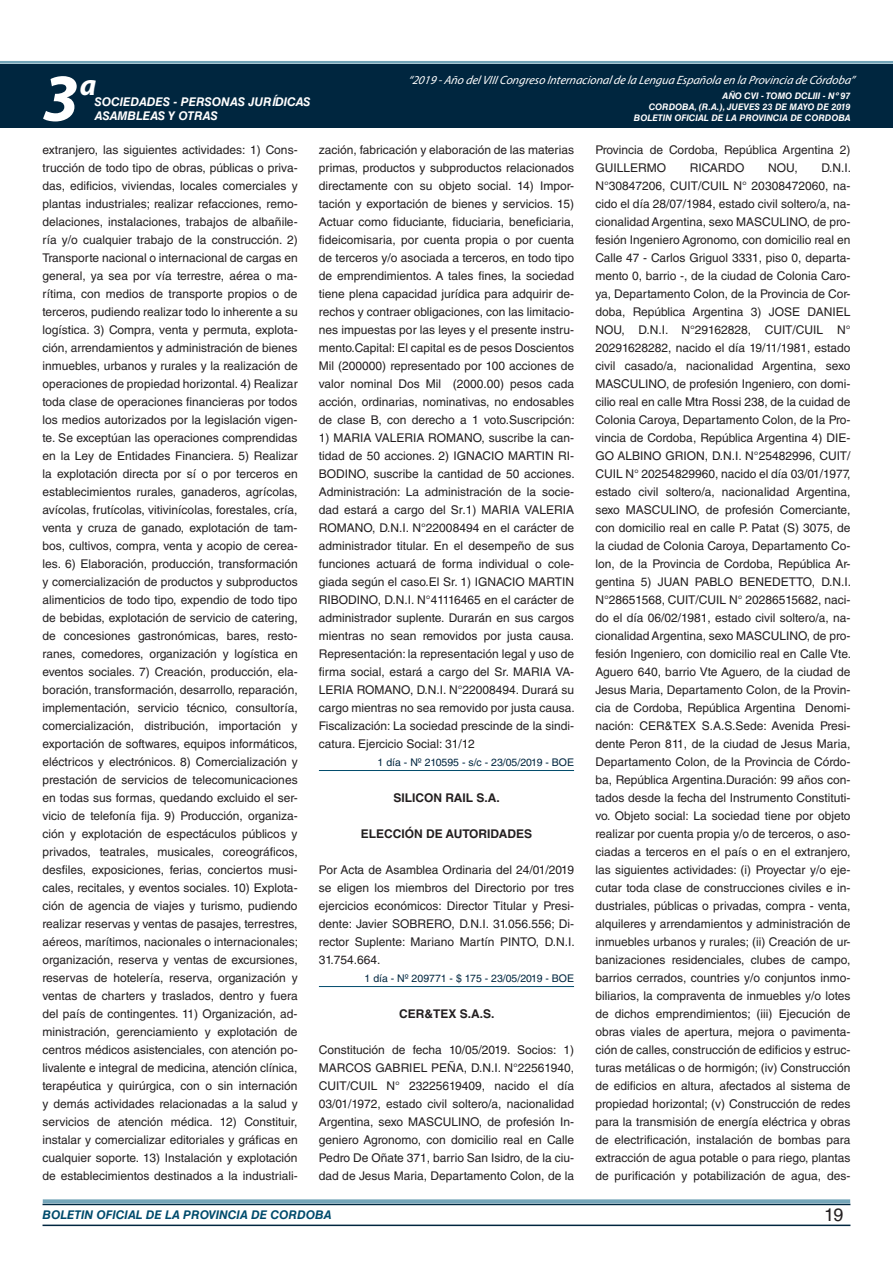
<style>
.page{position:relative;width:893px;height:1263px;background:#fff}
.page>*{position:absolute;margin:0;border:0;box-sizing:border-box;transform-origin:0 0}
.t1{font:italic 700 67.5px "Myriad Pro";color:#fff}
.t2{font:italic 700 30px "Myriad Pro";color:#fff}
.t3{font:18px "Helvetica LT Std";color:#231f20}
.t4{font:12px/18px "Helvetica LT Std";color:#231f20;text-align:justify}
.t5{font:italic 12px "Myriad Pro";color:#fff}
.t6{font:700 12px "Helvetica LT Std";color:#231f20}
.t7{font:italic 700 12px "Helvetica LT Std";color:#fff}
.t8{font:italic 700 12px "Helvetica LT Std";color:#004b6c}
.t9{font:10.5px "Helvetica LT Std";color:#00263f}
.t10{font:italic 700 9px/10.8px "Helvetica LT Std";color:#fff;text-align:right}
</style>
<div class="page">
<div style="left:0;top:61px;width:893px;height:6px;background:#fff;opacity:.75"></div>
<div style="left:0;top:64px;width:893px;height:64px;background:#00263f"></div>
<hr style="left:43px;top:1224px;width:807px;height:2px;background:#00263f">
<div style="left:42px;top:1198px;width:809px;height:8px;background:#fff;opacity:.75"></div>
<hr style="left:319px;top:770px;width:255px;height:1px;background:#004b6c">
<hr style="left:319px;top:986px;width:255px;height:1px;background:#004b6c">
<h2 class="t2" style="left:80px;top:66px;width:18px">a</h2>
<p class="t5" style="left:408px;top:72px;width:448px">“2019 -Año delVIIICongreso Internacionalde la Lengua Esp añola en la Provincia de Córdoba”</p>
<h1 class="t1" style="left:43px;top:54px;width:38px">3</h1>
<p class="t10" style="left:634px;top:91px;width:218px">AÑO CVI - TOMO DCLIII - Nº 97<br>CORDOBA, (R.A.), JUEVES 23 DE MAYO DE 2019<br>BOLETIN OFICIAL DE LA PROVINCIA DE CORDOBA</p>
<p class="t7" style="left:95px;top:94px;width:217px">SOCIEDADES - PERSONAS JURÍDICAS</p>
<p class="t7" style="left:95px;top:109px;width:125px">ASAMBLEAS Y OTRAS</p>
<p class="t4" style="left:43px;top:141px;width:257px">extranjero, las siguientes actividades: 1) Cons&shy;trucción de todo tipo de obras, públicas o priva&shy;das, edificios, viviendas, locales comerciales y plantas industriales; realizar refacciones, remo&shy;delaciones, instalaciones, trabajos de albañile&shy;ría y/o cualquier trabajo de la construcción. 2)<br>Transporte nacional o internacional de cargas en general, ya sea por vía terrestre, aérea o ma&shy;rítima, con medios de transporte propios o de terceros, pudiendo realizar todo lo inherente a su logística. 3) Compra, venta y permuta, explota&shy;ción, arrendamientos y administración de bienes inmuebles, urbanos y rurales y la realización de operaciones de propiedad horizontal. 4) Realizar toda clase de operaciones financieras por todos los medios autorizados por la legislación vigen&shy;te. Se exceptúan las operaciones comprendidas en la Ley de Entidades Financiera. 5) Realizar la explotación directa por sí o por terceros en establecimientos rurales, ganaderos, agrícolas, avícolas, frutícolas, vitivinícolas, forestales, cría, venta y cruza de ganado, explotación de tam&shy;bos, cultivos, compra, venta y acopio de cerea&shy;les. 6) Elaboración, producción, transformación y comercialización de productos y subproductos alimenticios de todo tipo, expendio de todo tipo de bebidas, explotación de servicio de catering, de concesiones gastronómicas, bares, resto&shy;ranes, comedores, organización y logística en eventos sociales. 7) Creación, producción, ela&shy;boración, transformación, desarrollo, reparación, implementación, servicio técnico, consultoría, comercialización, distribución, importación y exportación de softwares, equipos informáticos, eléctricos y electrónicos. 8) Comercialización y prestación de servicios de telecomunicaciones en todas sus formas, quedando excluido el ser&shy;vicio de telefonía fija. 9) Producción, organiza&shy;ción y explotación de espectáculos públicos y privados, teatrales, musicales, coreográficos, desfiles, exposiciones, ferias, conciertos musi&shy;cales, recitales, y eventos sociales. 10) Explota&shy;ción de agencia de viajes y turismo, pudiendo realizar reservas y ventas de pasajes, terrestres, aéreos, marítimos, nacionales o internacionales; organización, reserva y ventas de excursiones, reservas de hotelería, reserva, organización y ventas de charters y traslados, dentro y fuera del país de contingentes. 11) Organización, ad&shy;ministración, gerenciamiento y explotación de centros médicos asistenciales, con atención po&shy;livalente e integral de medicina, atención clínica, terapéutica y quirúrgica, con o sin internación y demás actividades relacionadas a la salud y servicios de atención médica. 12) Constituir, instalar y comercializar editoriales y gráficas en cualquier soporte. 13) Instalación y explotación de establecimientos destinados a la industriali-</p>
<p class="t4" style="left:319px;top:141px;width:257px">zación, fabricación y elaboración de las materias primas, productos y subproductos relacionados directamente con su objeto social. 14) Impor&shy;tación y exportación de bienes y servicios. 15)<br>Actuar como fiduciante, fiduciaria, beneficiaria, fideicomisaria, por cuenta propia o por cuenta de terceros y/o asociada a terceros, en todo tipo de emprendimientos. A tales fines, la sociedad tiene plena capacidad jurídica para adquirir de&shy;rechos y contraer obligaciones, con las limitacio&shy;nes impuestas por las leyes y el presente instru&shy;mento.Capital: El capital es de pesos Doscientos Mil (200000) representado por 100 acciones de valor nominal Dos Mil (2000.00) pesos cada acción, ordinarias, nominativas, no endosables de clase B, con derecho a 1 voto.Suscripción:</p>
<p class="t4" style="left:319px;top:429px;width:257px">1) MARIA VALERIA ROMANO, suscribe la can&shy;tidad de 50 acciones. 2) IGNACIO MARTIN RI-BODINO, suscribe la cantidad de 50 acciones.<br>Administración: La administración de la socie&shy;dad estará a cargo del Sr.1) MARIA VALERIA ROMANO, D.N.I. N°22008494 en el carácter de administrador titular. En el desempeño de sus funciones actuará de forma individual o cole&shy;giada según el caso.El Sr. 1) IGNACIO MARTIN RIBODINO, D.N.I. N°41116465 en el carácter de administrador suplente. Durarán en sus cargos mientras no sean removidos por justa causa.<br>Representación: la representación legal y uso de firma social, estará a cargo del Sr. MARIA VA-LERIA ROMANO, D.N.I. N°22008494. Durará su cargo mientras no sea removido por justa causa.<br>Fiscalización: La sociedad prescinde de la sindi&shy;catura. Ejercicio Social: 31/12</p>
<p class="t9" style="left:378px;top:756px;width:198px">1 día - Nº 210595 - s/c - 23/05/2019 - BOE</p>
<p class="t6" style="left:393px;top:790px;width:7px">SILI</p>
<p class="t6" style="left:415px;top:790px;width:86px">CON RAIL S.A.</p>
<p class="t6" style="left:361px;top:826px;width:173px">ELECCIÓN DE AUTORIDADES</p>
<p class="t4" style="left:319px;top:861px;width:257px">Por Acta de Asamblea Ordinaria del 24/01/2019 se eligen los miembros del Directorio por tres ejercicios económicos: Director Titular y Presi&shy;dente: Javier SOBRERO, D.N.I. 31.056.556; Di&shy;rector Suplente: Mariano Martín PINTO, D.N.I.<br>31.754.664.</p>
<p class="t9" style="left:365px;top:972px;width:211px">1 día - Nº 209771 - $ 175 - 23/05/2019 - BOE</p>
<p class="t6" style="left:399px;top:1006px;width:97px">CER&amp;TEX S.A.S.</p>
<p class="t4" style="left:319px;top:1041px;width:257px">Constitución de fecha 10/05/2019. Socios: 1)<br>MARCOS GABRIEL PEÑA, D.N.I. N°22561940, CUIT/CUIL N° 23225619409, nacido el día 03/01/1972, estado civil soltero/a, nacionalidad Argentina, sexo MASCULINO, de profesión In&shy;geniero Agronomo, con domicilio real en Calle Pedro De Oñate 371, barrio San Isidro, de la ciu&shy;dad de Jesus Maria, Departamento Colon, de la</p>
<p class="t4" style="left:595px;top:141px;width:257px">Provincia de Cordoba, República Argentina 2)<br>GUILLERMO</p>
<p class="t4" style="left:690px;top:159px;width:56px">RICARDO</p>
<p class="t4" style="left:768px;top:159px;width:31px">NOU,</p>
<p class="t4" style="left:595px;top:159px;width:257px;text-indent:226px">D.N.I.<br>N°30847206, CUIT/CUIL N° 20308472060, na&shy;cido el día 28/07/1984, estado civil soltero/a, na&shy;cionalidad Argentina, sexo MASCULINO, de pro&shy;fesión Ingeniero Agronomo, con domicilio real en Calle 47 - Carlos Griguol 3331, piso 0, departa&shy;mento 0, barrio -, de la ciudad de Colonia Caro&shy;ya, Departamento Colon, de la Provincia de Cor&shy;doba, República Argentina 3) JOSE DANIEL NOU, D.N.I. N°29162828, CUIT/CUIL N° 20291628282, nacido el día 19/11/1981, estado civil casado/a, nacionalidad Argentina, sexo MASCULINO, de profesión Ingeniero, con domi&shy;cilio real en calle Mtra Rossi 238, de la cuidad de Colonia Caroya, Departamento Colon, de la Pro&shy;vincia de Cordoba, República Argentina 4) DIE-GO ALBINO GRION, D.N.I. N°25482996, CUIT/ CUIL N° 20254829960, nacido el día 03/01/1977, estado civil soltero/a, nacionalidad Argentina, sexo MASCULINO, de profesión Comerciante, con domicilio real en calle P. Patat (S) 3075, de la ciudad de Colonia Caroya, Departamento Co&shy;lon, de la Provincia de Cordoba, República Ar&shy;gentina 5) JUAN PABLO BENEDETTO, D.N.I.<br>N°28651568, CUIT/CUIL N° 20286515682, naci&shy;do el día 06/02/1981, estado civil soltero/a, na&shy;cionalidad Argentina, sexo MASCULINO, de pro&shy;fesión Ingeniero, con domicilio real en Calle Vte.<br>Aguero 640, barrio Vte Aguero, de la ciudad de Jesus Maria, Departamento Colon, de la Provin&shy;cia de Cordoba, República Argentina Denomi&shy;nación: CER&amp;TEX S.A.S.Sede: Avenida Presi&shy;dente Peron 811, de la ciudad de Jesus Maria, Departamento Colon, de la Provincia de Córdo&shy;ba, República Argentina.Duración: 99 años con&shy;tados desde la fecha del Instrumento Constituti&shy;vo. Objeto social: La sociedad tiene por objeto realizar por cuenta propia y/o de terceros, o aso&shy;ciadas a terceros en el país o en el extranjero, las siguientes actividades: (i) Proyectar y/o eje&shy;cutar toda clase de construcciones civiles e in&shy;dustriales, públicas o privadas, compra - venta, alquileres y arrendamientos y administración de inmuebles urbanos y rurales; (ii) Creación de ur&shy;banizaciones residenciales, clubes de campo, barrios cerrados, countries y/o conjuntos inmo&shy;biliarios, la compraventa de inmuebles y/o lotes de dichos emprendimientos; (iii) Ejecución de obras viales de apertura, mejora o pavimenta&shy;ción de calles, construcción de edificios y estruc&shy;turas metálicas o de hormigón; (iv) Construcción de edificios en altura, afectados al sistema de propiedad horizontal; (v) Construcción de redes para la transmisión de energía eléctrica y obras de electrificación, instalación de bombas para extracción de agua potable o para riego, plantas de purificación y potabilización de agua, des-</p>
<p class="t8" style="left:43px;top:1208px;width:290px">BOLETIN OFICIAL DE LA PROVINCIA DE CORDOBA</p>
<h3 class="t3" style="left:824px;top:1204px;width:21px">19</h3>
</div>
